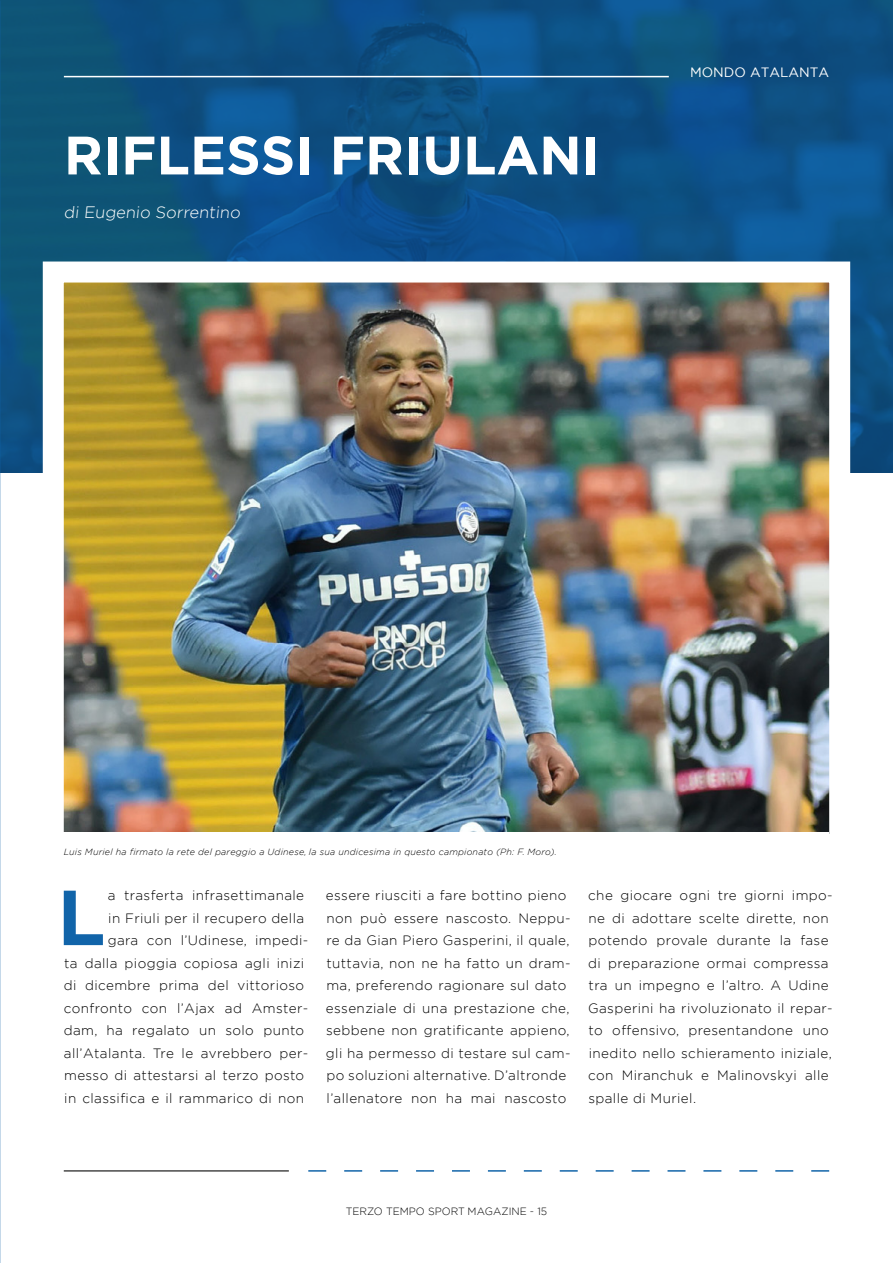
<style>
.page{position:relative;width:893px;height:1263px;background:#fff}
.page>*{position:absolute;margin:0;border:0;box-sizing:border-box;transform-origin:0 0}
.t1{font:700 77.85px "Gotham";color:#1164a9}
.t2{font:700 54px "Gotham";color:#fff}
.t3{font:300 16.5px "Gotham";color:#fff}
.t4{font:300 13.5px/22.5px "Gotham";letter-spacing:.03em;color:#000}
.t5{font:13.5px "Gotham";color:#fff}
.t6{font:300 10.5px "Gotham";color:#000}
.t7{font:italic 300 9px "Gotham";letter-spacing:.025em;color:#000}
</style>
<div class="page">
<img style="left:1px;top:0;width:892px;height:472px">
<svg style="left:308px;top:1170px;width:521px;height:2px"></svg>
<hr style="left:64px;top:1170px;width:225px;height:2px;background:#4a4a49">
<hr style="left:0;top:220px;width:1px;height:1043px;background:#006cb4">
<img style="left:0;top:899px;width:1px;height:252px">
<img style="left:0;top:677px;width:1px;height:355px">
<svg style="left:0;top:0;width:1px;height:226px"></svg>
<img style="left:32px;top:251px;width:829px;height:583px">
<div style="left:64px;top:832px;width:765px;height:23px;background:#fff"></div>
<hr style="left:64px;top:76px;width:605px;height:1px;background:#fff">
<h2 class="t2" style="left:64px;top:124px;width:538px">RIFLESSI FRIULANI</h2>
<p class="t3" style="left:64px;top:202px;width:180px">di Eugenio Sorrentino</p>
<p class="t5" style="left:690px;top:64px;width:141px">MONDO ATALANTA</p>
<p class="t7" style="left:64px;top:846px;width:495px">Luis Muriel ha firmato la rete del pareggio a Udinese, la sua undicesima in questo campionato (Ph: F. Moro).</p>
<h1 class="t1" style="left:57px;top:872px;width:50px">L</h1>
<p class="t4" style="left:108px;top:884px;width:198px">a trasferta infrasettimanale</p>
<p class="t4" style="left:108px;top:906px;width:197px">in Friuli per il recupero della</p>
<p class="t4" style="left:108px;top:929px;width:202px">gara con l’Udinese, impedi-</p>
<p class="t4" style="left:64px;top:951px;width:242px">ta dalla pioggia copiosa agli inizi</p>
<p class="t4" style="left:64px;top:974px;width:242px">di dicembre prima del vittorioso</p>
<p class="t4" style="left:64px;top:996px;width:246px">confronto con l’Ajax ad Amster-</p>
<p class="t4" style="left:64px;top:1019px;width:242px">dam, ha regalato un solo punto</p>
<p class="t4" style="left:64px;top:1041px;width:246px">all’Atalanta. Tre le avrebbero per-</p>
<p class="t4" style="left:64px;top:1064px;width:242px">messo di attestarsi al terzo posto</p>
<p class="t4" style="left:64px;top:1086px;width:241px">in classifica e il rammarico di non</p>
<p class="t4" style="left:326px;top:884px;width:246px">essere riusciti a fare bottino pieno non può essere nascosto. Neppu&shy;re da Gian Piero Gasperini, il quale, tuttavia, non ne ha fatto un dram&shy;ma, preferendo ragionare sul dato essenziale di una prestazione che, sebbene non gratificante appieno, gli ha permesso di testare sul cam&shy;po soluzioni alternative. D’altronde l’allenatore non ha mai nascosto</p>
<p class="t4" style="left:588px;top:884px;width:246px">che giocare ogni tre giorni impo&shy;ne di adottare scelte dirette, non potendo provale durante la fase di preparazione ormai compressa tra un impegno e l’altro. A Udine<br>Gasperini ha rivoluzionato il repar&shy;to offensivo, presentandone uno inedito nello schieramento iniziale, con Miranchuk e Malinovskyi alle spalle di Muriel.</p>
<p class="t6" style="left:346px;top:1204px;width:203px">TERZO TEMPO SPORT MAGAZINE - 15</p>
</div>
